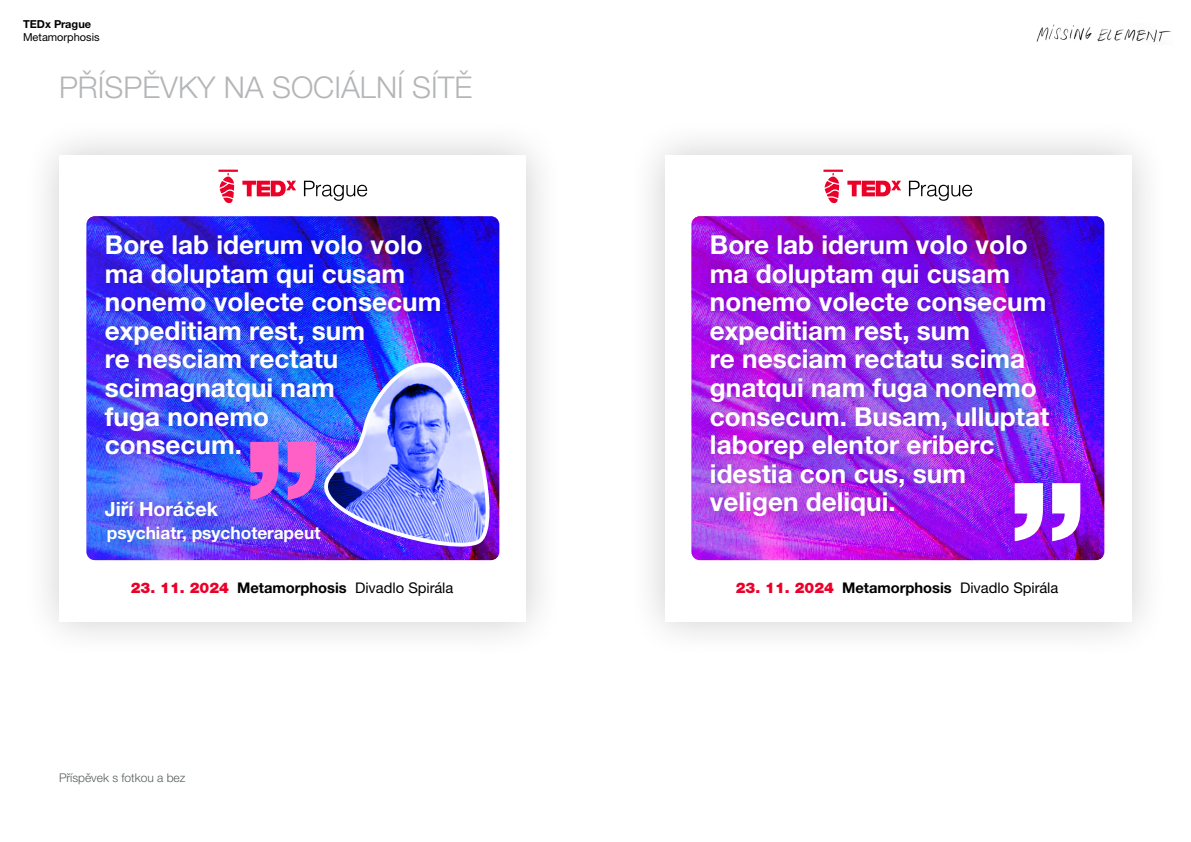
<style>
.page{position:relative;width:1191px;height:842px;background:#fff}
.page>*{position:absolute;margin:0;border:0;box-sizing:border-box;transform-origin:0 0}
.zahlavi{font:300 30px "Helvetica Neue LTW1 G";color:#b4b5b7}
.t1{font:700 26.2px/28.5px "Helvetica Neue LTW1 G";color:#fff}
.t2{font:700 19.6px "Helvetica Neue LTW1 G";color:#fff}
.t3{font:700 17.3px "Helvetica Neue LTW1 G";color:#fff}
.t4{font:14.7px "Helvetica Neue LTW1 G";color:#000}
.text{font:300 12px "Helvetica Neue LTW1 G";color:#555d5d}
.t5{font:11px "Helvetica Neue LTW1 G";color:#000}
.t6{font:700 11px "Helvetica Neue LTW1 G";color:#000}
.s1{font-weight:900;color:#eb0029}
.s2{font-weight:700}
</style>
<div class="page">
<img style="left:1036px;top:24px;width:136px;height:19px">
<div style="left:21px;top:117px;width:544px;height:543px;background:#000;opacity:.2"></div>
<div style="left:60px;top:155px;width:466px;height:467px;background:#fff"></div>
<img style="left:87px;top:216px;width:412px;height:344px;border-radius:8px">
<svg style="left:304px;top:181px;width:63px;height:20px"></svg>
<hr style="left:218px;top:170px;width:20px;height:2px;background:#eb0029">
<svg style="left:219px;top:173px;width:77px;height:30px"></svg>
<img style="left:303px;top:342px;width:197px;height:219px">
<div style="left:86px;top:505px;width:256px;height:59px;background:#000;opacity:.15"></div>
<div style="left:94px;top:491px;width:134px;height:37px;background:#000;opacity:.15"></div>
<div style="left:92px;top:222px;width:361px;height:245px;background:#000;opacity:.15"></div>
<svg style="left:250px;top:442px;width:66px;height:58px;background:#c258d6"></svg>
<div style="left:626px;top:117px;width:544px;height:543px;background:#000;opacity:.2"></div>
<div style="left:665px;top:155px;width:466px;height:467px;background:#fff"></div>
<img style="left:692px;top:216px;width:412px;height:344px;border-radius:8px">
<svg style="left:909px;top:181px;width:63px;height:20px"></svg>
<hr style="left:823px;top:170px;width:20px;height:2px;background:#eb0029">
<svg style="left:824px;top:173px;width:77px;height:30px"></svg>
<div style="left:698px;top:222px;width:364px;height:307px;background:#000;opacity:.15"></div>
<svg style="left:1015px;top:483px;width:65px;height:58px"></svg>
<p class="t6" style="left:23px;top:17px;width:70px">TEDx Prague</p>
<p class="t5" style="left:23px;top:30px;width:78px">Metamorphosis</p>
<p class="zahlavi" style="left:59px;top:69px;width:415px">PŘÍSPĚVKY NA SOCIÁLNÍ SÍTĚ</p>
<p class="t1" style="left:105px;top:231px;width:338px">Bore lab iderum volo volo ma doluptam qui cusam nonemo volecte consecum expeditiam rest, sum<br>re nesciam rectatu scimagnatqui nam<br>fuga nonemo<br>consecum.</p>
<p class="t2" style="left:105px;top:497px;width:115px">Jiří Horáček</p>
<p class="t3" style="left:107px;top:522px;width:215px">psychiatr, psychoterapeut</p>
<p class="t4" style="left:131px;top:578px;width:324px"><span class="s1">23. 11. 2024</span> <span class="s2">Metamorphosis</span> Divadlo Spirála</p>
<p class="text" style="left:59px;top:771px;width:128px">Příspěvek s fotkou a bez</p>
<p class="t1" style="left:710px;top:231px;width:341px">Bore lab iderum volo volo ma doluptam qui cusam nonemo volecte consecum expeditiam rest, sum<br>re nesciam rectatu scima gnatqui nam fuga nonemo consecum. Busam, ulluptat laborep elentor eriberc idestia con cus, sum veligen deliqui.</p>
<p class="t4" style="left:736px;top:578px;width:324px"><span class="s1">23. 11. 2024</span> <span class="s2">Metamorphosis</span> Divadlo Spirála</p>
</div>
